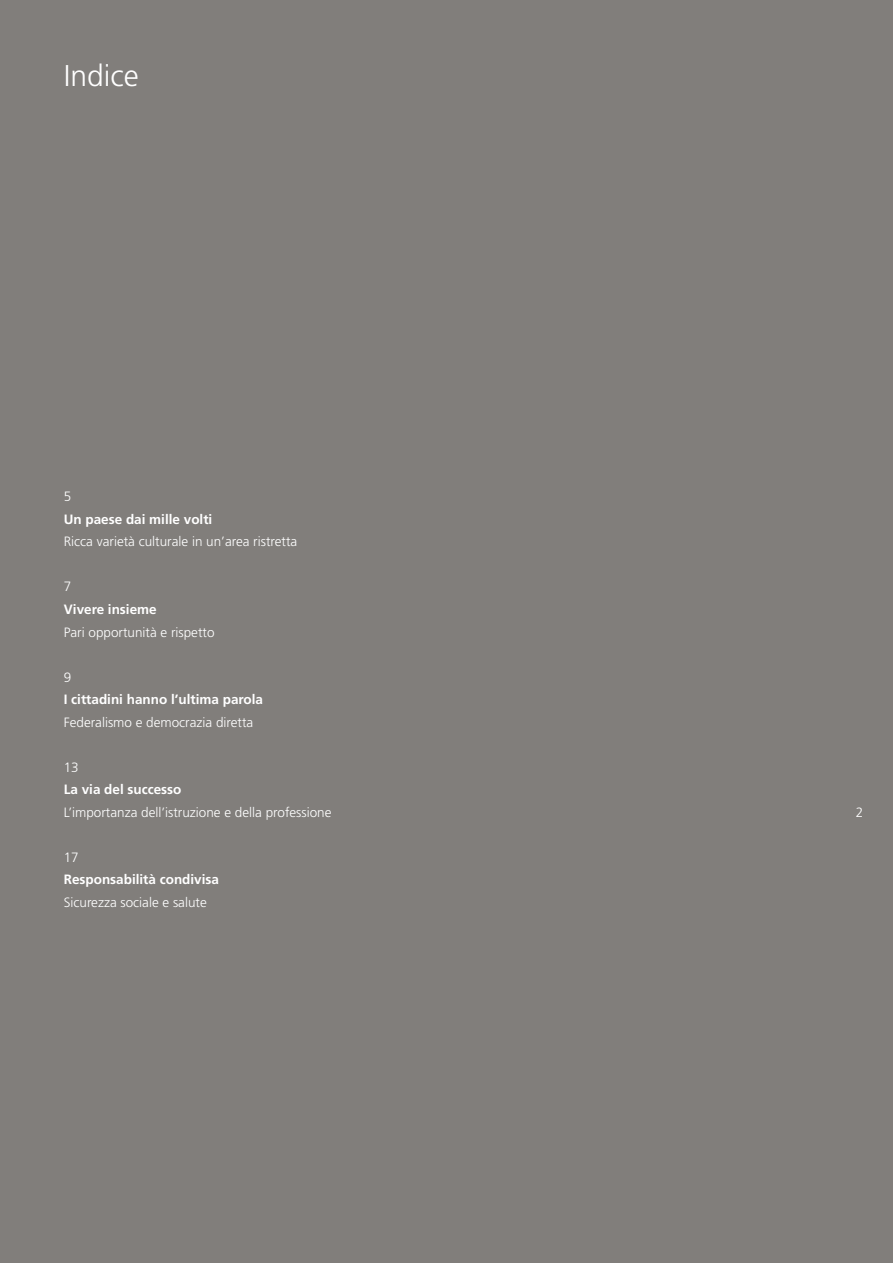
<style>
.page{position:relative;width:893px;height:1263px;background:#817e7b}
.page>*{position:absolute;margin:0;border:0;box-sizing:border-box;transform-origin:0 0}
.t1{font:300 30px "Frutiger";color:#fff}
.t2{font:300 13.5px "Frutiger";color:#fff}
.t3{font:700 13.5px "Frutiger";color:#fff}
</style>
<div class="page">
<h1 class="t1" style="left:64px;top:59px;width:76px">Indice</h1>
<p class="t2" style="left:64px;top:489px;width:9px">5</p>
<p class="t3" style="left:64px;top:511px;width:150px">Un paese dai mille volti</p>
<p class="t2" style="left:64px;top:534px;width:235px">Ricca varietà culturale in un’area ristretta</p>
<p class="t2" style="left:64px;top:579px;width:9px">7</p>
<p class="t3" style="left:64px;top:601px;width:94px">Vivere insieme</p>
<p class="t2" style="left:64px;top:624px;width:152px">Pari opportunità e rispetto</p>
<p class="t2" style="left:64px;top:669px;width:9px">9</p>
<p class="t3" style="left:64px;top:691px;width:201px">I cittadini hanno l’ultima parola</p>
<p class="t2" style="left:64px;top:714px;width:191px">Federalismo e democrazia diretta</p>
<p class="t2" style="left:64px;top:759px;width:17px">13</p>
<p class="t3" style="left:64px;top:781px;width:119px">La via del successo</p>
<p class="t2" style="left:64px;top:804px;width:269px">L’importanza dell’istruzione e della professione</p>
<p class="t2" style="left:64px;top:849px;width:17px">17</p>
<p class="t3" style="left:64px;top:871px;width:157px">Responsabilità condivisa</p>
<p class="t2" style="left:64px;top:894px;width:144px">Sicurezza sociale e salute</p>
<p class="t2" style="left:856px;top:804px;width:9px">2</p>
</div>
